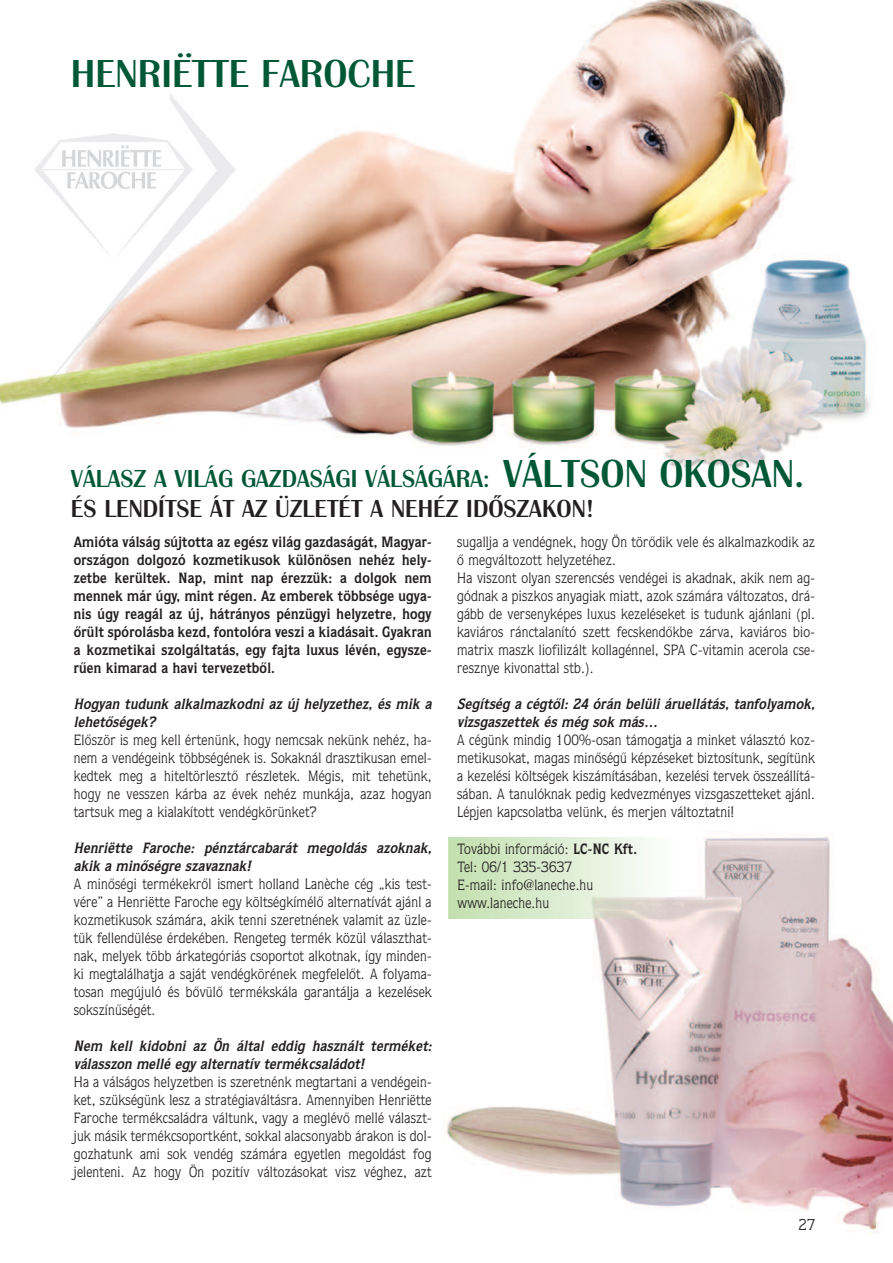
<style>
.page{position:relative;width:893px;height:1263px;background:#fff}
.page>*{position:absolute;margin:0;border:0;box-sizing:border-box;transform-origin:0 0}
.t1{font:40.5px "Britannic H Medium";color:#005836}
.t2{font:25.5px/30.5px "Britannic H Medium";color:#231f20}
.t3{font:15.75px "Quorum Book M";color:#231f20;scale:.9 1}
.t4{font:15px/18px "Quorum Book M";letter-spacing:.015em;color:#231f20;text-align:justify;scale:.9 1}
.t5{font:15px/18px "Quorum Bold M";letter-spacing:.015em;color:#231f20;text-align:justify;scale:.9 1}
.t6{font:italic 15px/18px "Quorum Bold M";letter-spacing:.015em;color:#231f20;scale:.9 1}
.s1{color:#005836}
.s2{font-size:40.5px;color:#005836}
.s3{font-family:"Quorum Bold M"}
</style>
<div class="page">
<img style="left:444px;top:834px;width:449px;height:400px">
<img style="left:0;top:0;width:870px;height:469px">
<img style="left:34px;top:94px;width:202px;height:297px">
<img style="left:448px;top:837px;width:227px;height:81px">
<h1 class="t1" style="left:71px;top:49px;width:346px">HENRIËTTE FAROCHE</h1>
<h2 class="t2" style="left:71px;top:463px;width:735px"><span class="s1">VÁLASZ A VILÁG GAZDASÁGI VÁLSÁGÁRA:</span> <span class="s2">VÁLTSON OKOSAN.<br></span>ÉS LENDÍTSE ÁT AZ ÜZLETÉT A NEHÉZ IDÔSZAKON!</h2>
<p class="t5" style="left:74px;top:533px;width:399px">Amióta válság sújtotta az egész világ gazdaságát, Magyar&shy;országon dolgozó kozmetikusok különösen nehéz hely&shy;zetbe kerültek. Nap, mint nap érezzük: a dolgok nem mennek már úgy, mint régen. Az emberek többsége ugya&shy;nis úgy reagál az új, hátrányos pénzügyi helyzetre, hogy ôrült spórolásba kezd, fontolóra veszi a kiadásait. Gyakran a kozmetikai szolgáltatás, egy fajta luxus lévén, egysze&shy;rûen kimarad a havi tervezetbôl.</p>
<p class="t6" style="left:74px;top:695px;width:401px">Hogyan tudunk alkalmazkodni az új helyzethez, és mik a lehetôségek?</p>
<p class="t4" style="left:74px;top:731px;width:399px">Elôször is meg kell értenünk, hogy nemcsak nekünk nehéz, ha&shy;nem a vendégeink többségének is. Sokaknál drasztikusan emel&shy;kedtek meg a hiteltörlesztô részletek. Mégis, mit tehetünk, hogy ne vesszen kárba az évek nehéz munkája, azaz hogyan tartsuk meg a kialakított vendégkörünket?</p>
<p class="t6" style="left:74px;top:839px;width:401px">Henriëtte Faroche: pénztárcabarát megoldás azoknak, akik a minôségre szavaznak!</p>
<p class="t4" style="left:74px;top:875px;width:399px">A minôségi termékekrôl ismert holland Lanèche cég „kis test&shy;vére” a Henriëtte Faroche egy költségkímélô alternatívát ajánl a kozmetikusok számára, akik tenni szeretnének valamit az üzle&shy;tük fellendülése érdekében. Rengeteg termék közül választhat&shy;nak, melyek több árkategóriás csoportot alkotnak, így minden&shy;ki megtalálhatja a saját vendégkörének megfelelôt. A folyama&shy;tosan megújuló és bôvülô termékskála garantálja a kezelések sokszínûségét.</p>
<p class="t6" style="left:74px;top:1037px;width:401px">Nem kell kidobni az Ön által eddig használt terméket: válasszon mellé egy alternatív termékcsaládot!</p>
<p class="t4" style="left:74px;top:1073px;width:399px">Ha a válságos helyzetben is szeretnénk megtartani a vendégein&shy;ket, szükségünk lesz a stratégiaváltásra. Amennyiben Henriëtte Faroche termékcsaládra váltunk, vagy a meglévô mellé választ&shy;juk másik termékcsoportként, sokkal alacsonyabb árakon is dol&shy;gozhatunk ami sok vendég számára egyetlen megoldást fog jelenteni. Az hogy Ön pozitív változásokat visz véghez, azt</p>
<p class="t4" style="left:457px;top:533px;width:399px;text-align:left">sugallja a vendégnek, hogy Ön törôdik vele és alkalmazkodik az ô megváltozott helyzetéhez.<br>Ha viszont olyan szerencsés vendégei is akadnak, akik nem ag&shy;gódnak a piszkos anyagiak miatt, azok számára változatos, drá&shy;gább de versenyképes luxus kezeléseket is tudunk ajánlani (pl. kaviáros ránctalanító szett fecskendôkbe zárva, kaviáros bio&shy;matrix maszk liofilizált kollagénnel, SPA C-vitamin acerola cse&shy;resznye kivonattal stb.).</p>
<p class="t6" style="left:457px;top:695px;width:401px">Segítség a cégtôl: 24 órán belüli áruellátás, tanfolyamok, vizsgaszettek és még sok más…</p>
<p class="t4" style="left:457px;top:731px;width:399px">A cégünk mindig 100%-osan támogatja a minket választó koz&shy;metikusokat, magas minôségû képzéseket biztosítunk, segítünk a kezelési költségek kiszámításában, kezelési tervek összeállítá&shy;sában. A tanulóknak pedig kedvezményes vizsgaszetteket ajánl.<br>Lépjen kapcsolatba velünk, és merjen változtatni!</p>
<p class="t4" style="left:457px;top:840px;width:201px;text-align:left">További információ: <span class="s3">LC-NC Kft.<br></span>Tel: 06/1 335-3637<br>E-mail: info@laneche.hu www.laneche.hu</p>
<p class="t3" style="left:799px;top:1215px;width:19px">27</p>
</div>
